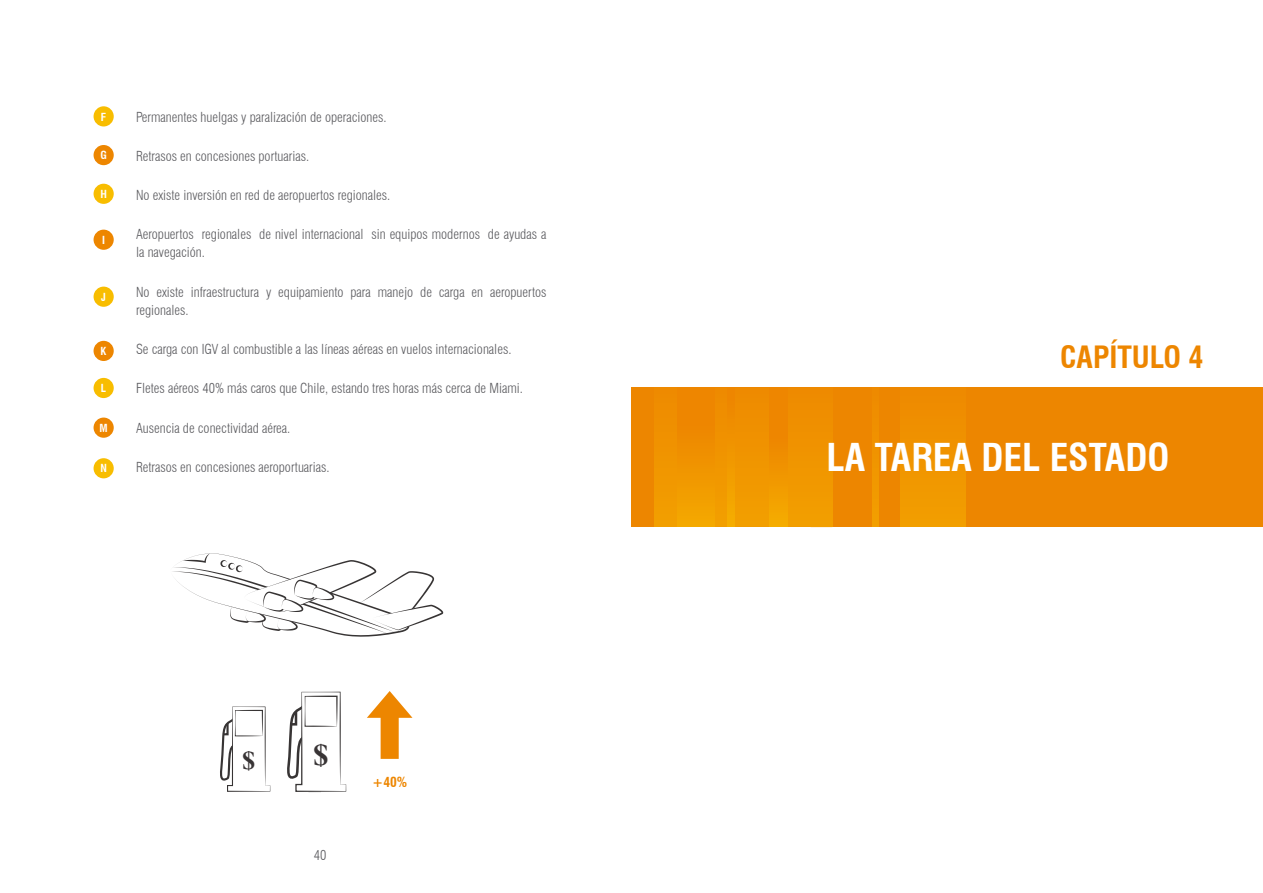
<style>
.page{position:relative;width:1263px;height:893px;background:#fff}
.page>*{position:absolute;margin:0;border:0;box-sizing:border-box;transform-origin:0 0}
.t1{font:700 condensed 37.5px "Swiss 721 BT";color:#fff}
.t2{font:700 30.75px "Times New Roman";color:#383435}
.t3{font:700 condensed 30px "Swiss 721 BT";color:#ed8600}
.t4{font:700 26.25px "Times New Roman";color:#383435}
.t5{font:300 condensed 13.5px/18px "Swiss 721 BT";color:#5b5b5f}
.t6{font:700 condensed 13.5px "Swiss 721 BT";color:#ed8600}
.t7{font:700 condensed 10.8px "Swiss 721 BT";color:#fff}
</style>
<div class="page">
<div style="left:94px;top:106px;width:20px;height:20px;background:#f8bd00;border-radius:50%"></div>
<div style="left:94px;top:145px;width:20px;height:20px;background:#ed8600;border-radius:50%"></div>
<div style="left:94px;top:184px;width:20px;height:20px;background:#f8bd00;border-radius:50%"></div>
<div style="left:94px;top:287px;width:20px;height:20px;background:#f8bd00;border-radius:50%"></div>
<div style="left:94px;top:378px;width:20px;height:20px;background:#f8bd00;border-radius:50%"></div>
<div style="left:94px;top:458px;width:20px;height:20px;background:#f8bd00;border-radius:50%"></div>
<div style="left:94px;top:230px;width:20px;height:20px;background:#ed8600;border-radius:50%"></div>
<div style="left:94px;top:341px;width:20px;height:20px;background:#ed8600;border-radius:50%"></div>
<div style="left:94px;top:418px;width:20px;height:20px;background:#ed8600;border-radius:50%"></div>
<div style="left:631px;top:387px;width:632px;height:140px;background:#ed8600"></div>
<div style="left:715px;top:432px;width:118px;height:95px;background:#f19800"></div>
<div style="left:811px;top:388px;width:21px;height:139px;background:#f09500"></div>
<div style="left:901px;top:388px;width:65px;height:139px;background:#f09400"></div>
<div style="left:770px;top:388px;width:17px;height:139px;background:linear-gradient(to bottom,#ec7d00,#f4a800)"></div>
<svg style="left:727px;top:432px;width:7px;height:95px"></svg>
<div style="left:872px;top:388px;width:7px;height:139px;background:#f09400"></div>
<div style="left:654px;top:388px;width:23px;height:139px;background:#f09500"></div>
<div style="left:677px;top:388px;width:38px;height:139px;background:linear-gradient(to bottom,#ed7f00,#f3a600)"></div>
<svg style="left:172px;top:553px;width:272px;height:84px"></svg>
<svg style="left:220px;top:706px;width:50px;height:86px"></svg>
<svg style="left:287px;top:692px;width:59px;height:100px"></svg>
<svg style="left:367px;top:691px;width:45px;height:68px"></svg>
<p class="t7" style="left:101px;top:110px;width:7px">f</p>
<p class="t7" style="left:100px;top:149px;width:7px">g</p>
<p class="t7" style="left:100px;top:188px;width:8px">h</p>
<p class="t7" style="left:102px;top:233px;width:3px">i</p>
<p class="t7" style="left:101px;top:290px;width:6px">j</p>
<p class="t7" style="left:101px;top:345px;width:7px">k</p>
<p class="t7" style="left:101px;top:382px;width:4px">l</p>
<p class="t7" style="left:99px;top:421px;width:8px">m</p>
<p class="t7" style="left:100px;top:462px;width:7px">n</p>
<p class="t5" style="left:136px;top:108px;width:252px">Permanentes huelgas y paralización de operaciones.</p>
<p class="t5" style="left:136px;top:147px;width:175px">Retrasos en concesiones portuarias.</p>
<p class="t5" style="left:136px;top:186px;width:256px">No existe inversión en red de aeropuertos regionales.</p>
<p class="t5" style="left:136px;top:226px;width:412px">Aeropuertos regionales de nivel internacional sin equipos modernos de ayudas a la navegación.</p>
<p class="t5" style="left:136px;top:283px;width:412px">No existe infraestructura y equipamiento para manejo de carga en aeropuertos regionales.</p>
<p class="t5" style="left:136px;top:340px;width:377px">Se carga con IGV al combustible a las líneas aéreas en vuelos internacionales.</p>
<p class="t5" style="left:136px;top:379px;width:388px">Fletes aéreos 40% más caros que Chile, estando tres horas más cerca de Miami.</p>
<p class="t5" style="left:136px;top:419px;width:156px">Ausencia de conectividad aérea.</p>
<p class="t5" style="left:136px;top:458px;width:195px">Retrasos en concesiones aeroportuarias.</p>
<h3 class="t4" style="left:242px;top:742px;width:15px">$</h3>
<h2 class="t2" style="left:313px;top:733px;width:17px">$</h2>
<p class="t5" style="left:314px;top:846px;width:14px">40</p>
<p class="t6" style="left:372px;top:774px;width:37px">+40%</p>
<h3 class="t3" style="left:1060px;top:339px;width:145px">CAPÍTULO 4</h3>
<h1 class="t1" style="left:827px;top:435px;width:344px">LA TAREA DEL ESTADO</h1>
</div>
